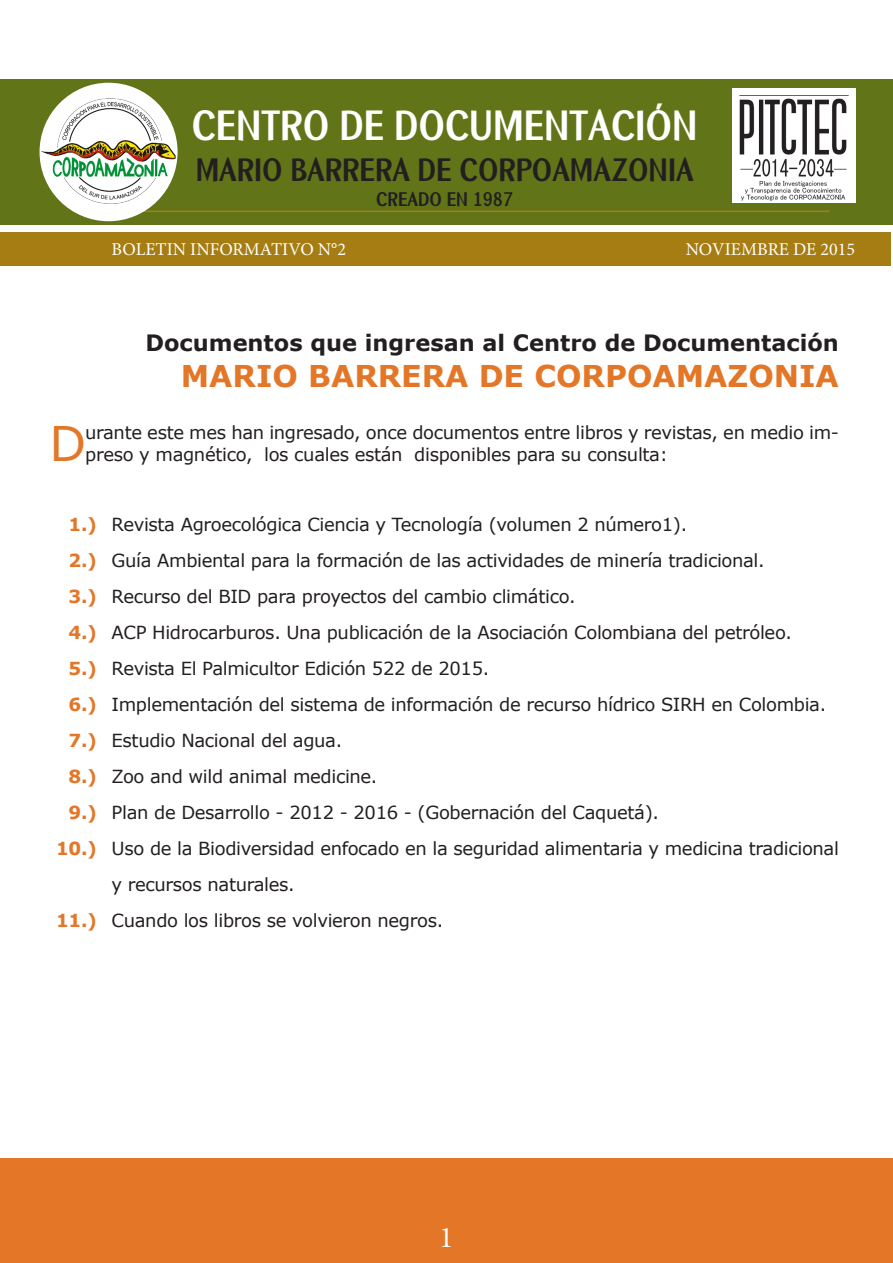
<style>
.page{position:relative;width:893px;height:1263px;background:#fff}
.page>*{position:absolute;margin:0;border:0;box-sizing:border-box;transform-origin:0 0}
.t1{font:47.7px "Verdana";color:#e47627}
.t2{font:700 45px "Mex Sans";color:#fff}
.t3{font:700 34.5px "Mex Sans";color:#231f20}
.t4{font:700 30px "Verdana";color:#e47627}
.t5{font:30px "Minion Pro";color:#fff}
.t6{font:700 22.5px "Verdana";color:#231f20}
.t7{font:700 21px "Mex Sans";color:#231f20}
.t8{font:18px/21.6px "Verdana";letter-spacing:-.02em;color:#231f20}
.t9{font:18px "Minion Pro";color:#fff}
.t10{font:700 18px "Verdana";color:#e47627}
</style>
<div class="page">
<div style="left:0;top:1159px;width:893px;height:104px;background:#e47627"></div>
<div style="left:0;top:79px;width:893px;height:146px;background:#617518"></div>
<hr style="left:144px;top:211px;width:685px;height:1px;background:#a67d12">
<svg style="left:732px;top:89px;width:124px;height:7px"></svg>
<img style="left:732px;top:96px;width:124px;height:106px">
<div style="left:0;top:232px;width:890px;height:34px;background:#a67d12"></div>
<div style="left:40px;top:83px;width:138px;height:138px;background:#fff;border-radius:50%"></div>
<img style="left:41px;top:98px;width:135px;height:106px">
<p class="t2" style="left:192px;top:101px;width:507px">CENTRO DE DOCUMENTACIÓN</p>
<p class="t3" style="left:196px;top:152px;width:499px">MARIO BARRERA DE CORPOAMAZONIA</p>
<p class="t7" style="left:376px;top:188px;width:138px">CREADO EN 1987</p>
<p class="t9" style="left:112px;top:237px;width:236px">BOLETIN INFORMATIVO N°2</p>
<p class="t9" style="left:686px;top:237px;width:171px">NOVIEMBRE DE 2015</p>
<p class="t6" style="left:145px;top:327px;width:695px">Documentos que ingresan al Centro de Documentación</p>
<p class="t4" style="left:181px;top:355px;width:660px">MARIO BARRERA DE CORPOAMAZONIA</p>
<p class="t1" style="left:49px;top:410px;width:38px">D</p>
<p class="t8" style="left:85px;top:421px;width:755px">urante este mes han ingresado, once documentos entre libros y revistas, en medio im&shy;preso y magnético, los cuales están disponibles para su consulta:</p>
<p class="t10" style="left:69px;top:512px;width:30px">1.)</p>
<p class="t10" style="left:69px;top:548px;width:30px">2.)</p>
<p class="t10" style="left:69px;top:584px;width:30px">3.)</p>
<p class="t10" style="left:69px;top:620px;width:30px">4.)</p>
<p class="t10" style="left:69px;top:656px;width:30px">5.)</p>
<p class="t10" style="left:69px;top:692px;width:30px">6.)</p>
<p class="t10" style="left:69px;top:728px;width:30px">7.)</p>
<p class="t10" style="left:69px;top:764px;width:30px">8.)</p>
<p class="t10" style="left:69px;top:800px;width:30px">9.)</p>
<p class="t10" style="left:56px;top:836px;width:42px">10.)</p>
<p class="t10" style="left:56px;top:908px;width:42px">11.)</p>
<p class="t8" style="left:112px;top:513px;width:577px">Revista Agroecológica Ciencia y Tecnología (volumen 2 número1).</p>
<p class="t8" style="left:112px;top:549px;width:655px">Guía Ambiental para la formación de las actividades de minería tradicional.</p>
<p class="t8" style="left:112px;top:585px;width:466px">Recurso del BID para proyectos del cambio climático.</p>
<p class="t8" style="left:112px;top:621px;width:682px">ACP Hidrocarburos. Una publicación de la Asociación Colombiana del petróleo.</p>
<p class="t8" style="left:112px;top:657px;width:379px">Revista El Palmicultor Edición 522 de 2015.</p>
<p class="t8" style="left:112px;top:693px;width:716px">Implementación del sistema de información de recurso hídrico SIRH en Colombia.</p>
<p class="t8" style="left:112px;top:729px;width:232px">Estudio Nacional del agua.</p>
<p class="t8" style="left:112px;top:765px;width:267px">Zoo and wild animal medicine.</p>
<p class="t8" style="left:112px;top:801px;width:549px">Plan de Desarrollo - 2012 - 2016 - (Gobernación del Caquetá).</p>
<p class="t8" style="left:112px;top:830px;width:729px;line-height:36px">Uso de la Biodiversidad enfocado en la seguridad alimentaria y medicina tradicional y recursos naturales.</p>
<p class="t8" style="left:112px;top:909px;width:333px">Cuando los libros se volvieron negros.</p>
<p class="t5" style="left:439px;top:1217px;width:16px">1</p>
</div>
